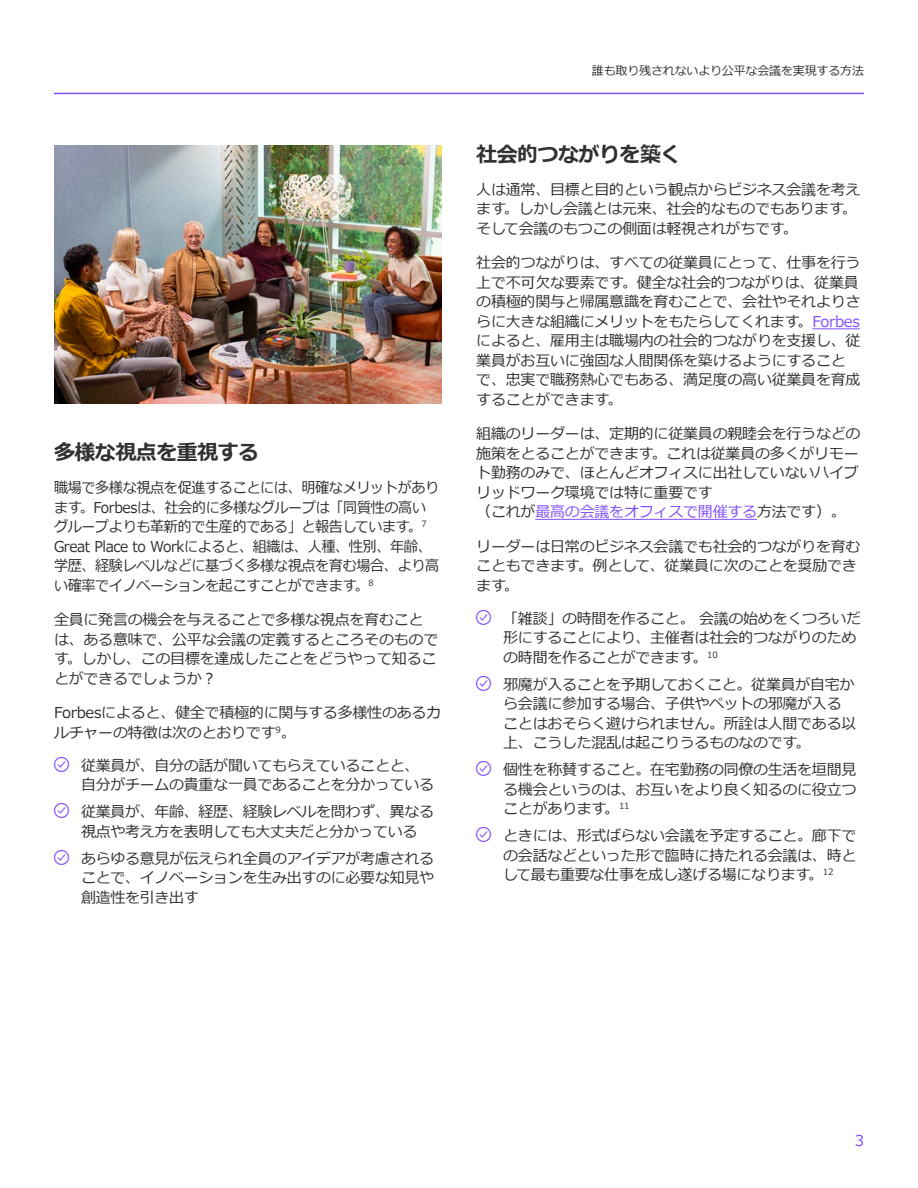
<style>
.page{position:relative;width:918px;height:1188px;background:#fff}
.page>*{position:absolute;margin:0;border:0;box-sizing:border-box;transform-origin:0 0}
.t1{font:700 21px "Meiryo";letter-spacing:-.025em;color:#2f3132}
.t2{font:15px/19.5px "Meiryo";letter-spacing:-.015em;color:#2f3132}
.t3{font:15px/19.5px "Meiryo";letter-spacing:-.015em;color:#2f3132;scale:.94 1}
.t4{font:15px "Meiryo";color:#814efa}
.t5{font:12px "Meiryo";letter-spacing:-.015em;color:#2f3132}
.s1{color:#814efa}
</style>
<div class="page">
<hr style="left:54px;top:93px;width:810px;height:1px;background:#814efa">
<hr style="left:812px;top:328px;width:48px;height:1px;background:#814efa">
<hr style="left:535px;top:519px;width:222px;height:1px;background:#814efa">
<img style="left:54px;top:146px;width:387px;height:258px">
<h1 class="t1" style="left:54px;top:441px;width:207px">多様な視点を重視する</h1>
<p class="t3" style="left:54px;top:478px;width:411px">職場で多様な視点を促進することには、明確なメリットがあります。Forbesは、社会的に多様なグループは「同質性の高いグループよりも革新的で生産的である」と報告しています。<sup>7<br></sup>Great Place to Workによると、組織は、人種、性別、年齢、学歴、経験レベルなどに基づく多様な視点を育む場合、より高い確率でイノベーションを起こすことができます。<sup>8</sup></p>
<p class="t2" style="left:54px;top:610px;width:386px">全員に発言の機会を与えることで多様な視点を育むことは、ある意味で、公平な会議の定義するところそのものです。しかし、この目標を達成したことをどうやって知ることができるでしょうか？</p>
<p class="t2" style="left:54px;top:703px;width:389px">Forbesによると、健全で積極的に関与する多様性のあるカルチャーの特徴は次のとおりです<sup>9</sup>。</p>
<p class="t2" style="left:81px;top:756px;width:355px">従業員が、自分の話が聞いてもらえていることと、自分がチームの貴重な一員であることを分かっている</p>
<p class="t2" style="left:81px;top:802px;width:355px">従業員が、年齢、経歴、経験レベルを問わず、異なる視点や考え方を表明しても大丈夫だと分かっている</p>
<p class="t2" style="left:81px;top:849px;width:355px;text-align:justify">あらゆる意見が伝えられ全員のアイデアが考慮されることで、イノベーションを生み出すのに必要な知見や創造性を引き出す</p>
<p class="t5" style="left:592px;top:64px;width:274px">誰も取り残されないより公平な会議を実現する方法</p>
<h1 class="t1" style="left:476px;top:142px;width:207px">社会的つながりを築く</h1>
<p class="t2" style="left:476px;top:180px;width:386px">人は通常、目標と目的という観点からビジネス会議を考えます。しかし会議とは元来、社会的なものでもあります。そして会議のもつこの側面は軽視されがちです。</p>
<p class="t2" style="left:476px;top:253px;width:386px">社会的つながりは、すべての従業員にとって、仕事を行う上で不可欠な要素です。健全な社会的つながりは、従業員の積極的関与と帰属意識を育むことで、会社やそれよりさらに大きな組織にメリットをもたらしてくれます。<span class="s1">Forbes</span>によると、雇用主は職場内の社会的つながりを支援し、従業員がお互いに強固な人間関係を築けるようにすることで、忠実で職務熱心でもある、満足度の高い従業員を育成することができます。</p>
<p class="t2" style="left:476px;top:424px;width:386px">組織のリーダーは、定期的に従業員の親睦会を行うなどの施策をとることができます。これは従業員の多くがリモート勤務のみで、ほとんどオフィスに出社していないハイブリッドワーク環境では特に重要です<br>（これが<span class="s1">最高の会議をオフィスで開催する</span>方法です）。</p>
<p class="t2" style="left:476px;top:537px;width:386px">リーダーは日常のビジネス会議でも社会的つながりを育むこともできます。例として、従業員に次のことを奨励できます。</p>
<p class="t2" style="left:503px;top:609px;width:359px">「雑談」の時間を作ること。 会議の始めをくつろいだ形にすることにより、主催者は社会的つながりのための時間を作ることができます。<sup>10</sup></p>
<p class="t2" style="left:503px;top:675px;width:355px">邪魔が入ることを予期しておくこと。従業員が自宅から会議に参加する場合、子供やペットの邪魔が入ることはおそらく避けられません。所詮は人間である以上、こうした混乱は起こりうるものなのです。</p>
<p class="t2" style="left:503px;top:760px;width:355px;text-align:justify">個性を称賛すること。在宅勤務の同僚の生活を垣間見る機会というのは、お互いをより良く知るのに役立つことがあります。<sup>11</sup></p>
<p class="t2" style="left:503px;top:826px;width:355px;text-align:justify">ときには、形式ばらない会議を予定すること。廊下での会話などといった形で臨時に持たれる会議は、時として最も重要な仕事を成し遂げる場になります。<sup>12</sup></p>
<p class="t4" style="left:855px;top:1132px;width:11px">3</p>
</div>
